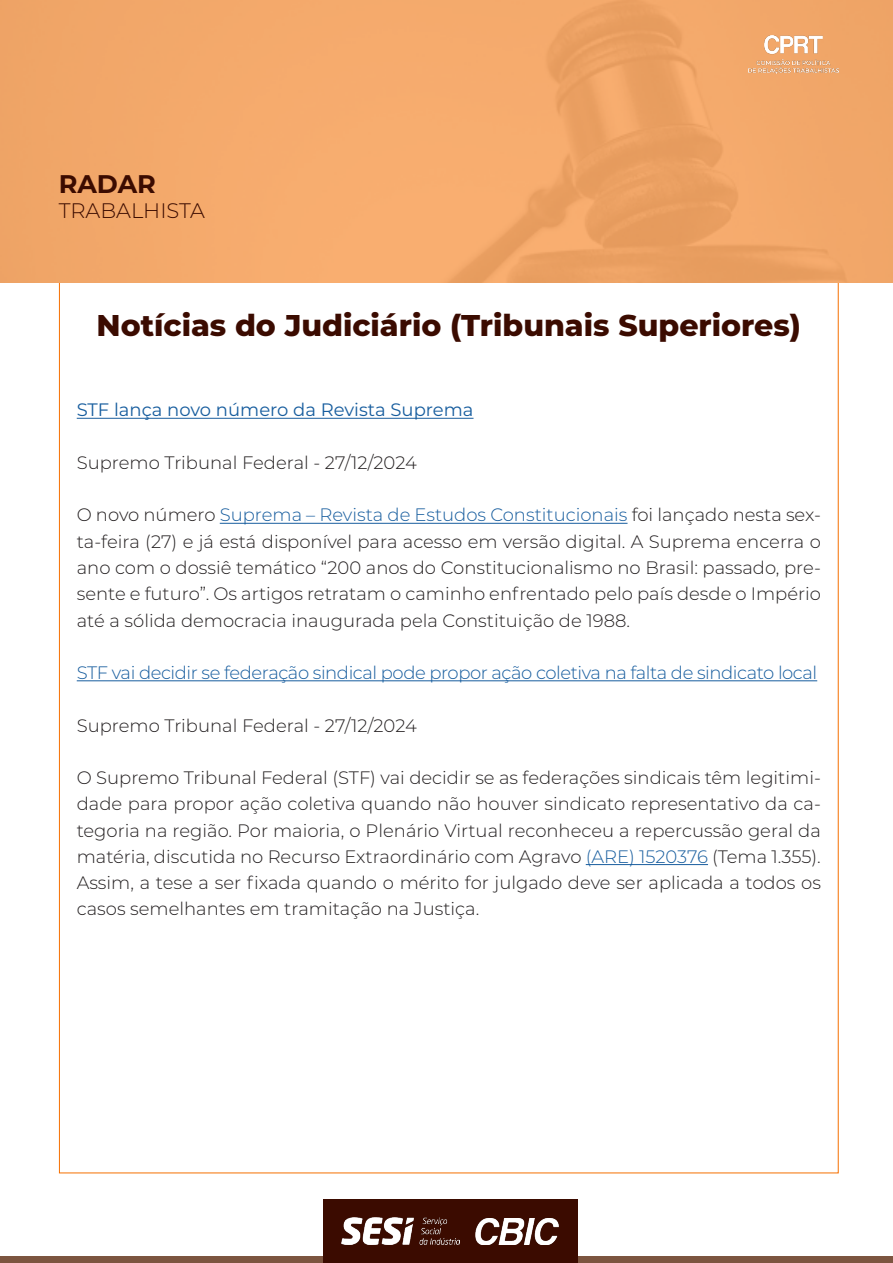
<style>
.page{position:relative;width:893px;height:1263px;background:#fff}
.page>*{position:absolute;margin:0;border:0;box-sizing:border-box;transform-origin:0 0}
.t1{font:800 30px "Montserrat";color:#3b0b00}
.t2{font:700 25.5px "Montserrat";color:#3b0b00}
.t3{font:300 21px "Montserrat";color:#3b0b00}
.t4{font:300 18px/26.2px "Montserrat";color:#231f20;text-align:justify}
.t5{font:300 18px "Montserrat";letter-spacing:-.025em;color:#175d9e}
.t6{font:18px "Montserrat";color:#175d9e}
.s1{color:#175d9e}
</style>
<div class="page">
<div style="left:0;top:1256px;width:893px;height:7px;background:#7c5540"></div>
<hr style="left:77px;top:418px;width:396px;height:1px;background:#175d9e">
<hr style="left:220px;top:523px;width:407px;height:1px;background:#175d9e">
<hr style="left:77px;top:680px;width:740px;height:1px;background:#175d9e">
<hr style="left:586px;top:864px;width:122px;height:1px;background:#175d9e">
<div style="left:0;top:0;width:893px;height:282px;background:#f3a86a"></div>
<hr style="left:0;top:0;width:1px;height:397px;background:#f67001">
<img style="left:748px;top:36px;width:91px;height:38px">
<div style="left:323px;top:1200px;width:254px;height:63px;background:#3b0b00"></div>
<img style="left:475px;top:1218px;width:84px;height:27px">
<img style="left:342px;top:1218px;width:117px;height:27px">
<p class="t2" style="left:59px;top:166px;width:99px">RADAR</p>
<p class="t3" style="left:59px;top:197px;width:148px">TRABALHISTA</p>
<p class="t1" style="left:97px;top:303px;width:706px">Notícias do Judiciário (Tribunais Superiores)</p>
<p class="t6" style="left:77px;top:398px;width:398px">STF lança novo número da Revista Suprema</p>
<p class="t4" style="left:77px;top:449px;width:341px">Supremo Tribunal Federal - 27/12/2024</p>
<p class="t4" style="left:77px;top:501px;width:746px">O novo número <span class="s1">Suprema – Revista de Estudos Constitucionais</span> foi lançado nesta sex&shy;ta-feira (27) e já está disponível para acesso em versão digital. A Suprema encerra o ano com o dossiê temático “200 anos do Constitucionalismo no Brasil: passado, pre&shy;sente e futuro”. Os artigos retratam o caminho enfrentado pelo país desde o Império até a sólida democracia inaugurada pela Constituição de 1988.</p>
<p class="t5" style="left:77px;top:660px;width:742px">STF vai decidir se federação sindical pode propor ação coletiva na falta de sindicato local</p>
<p class="t4" style="left:77px;top:711px;width:341px">Supremo Tribunal Federal - 27/12/2024</p>
<p class="t4" style="left:77px;top:764px;width:746px">O Supremo Tribunal Federal (STF) vai decidir se as federações sindicais têm legitimi&shy;dade para propor ação coletiva quando não houver sindicato representativo da ca&shy;tegoria na região. Por maioria, o Plenário Virtual reconheceu a repercussão geral da matéria, discutida no Recurso Extraordinário com Agravo <span class="s1">(ARE) 1520376</span> (Tema 1.355).<br>Assim, a tese a ser fixada quando o mérito for julgado deve ser aplicada a todos os casos semelhantes em tramitação na Justiça.</p>
</div>
